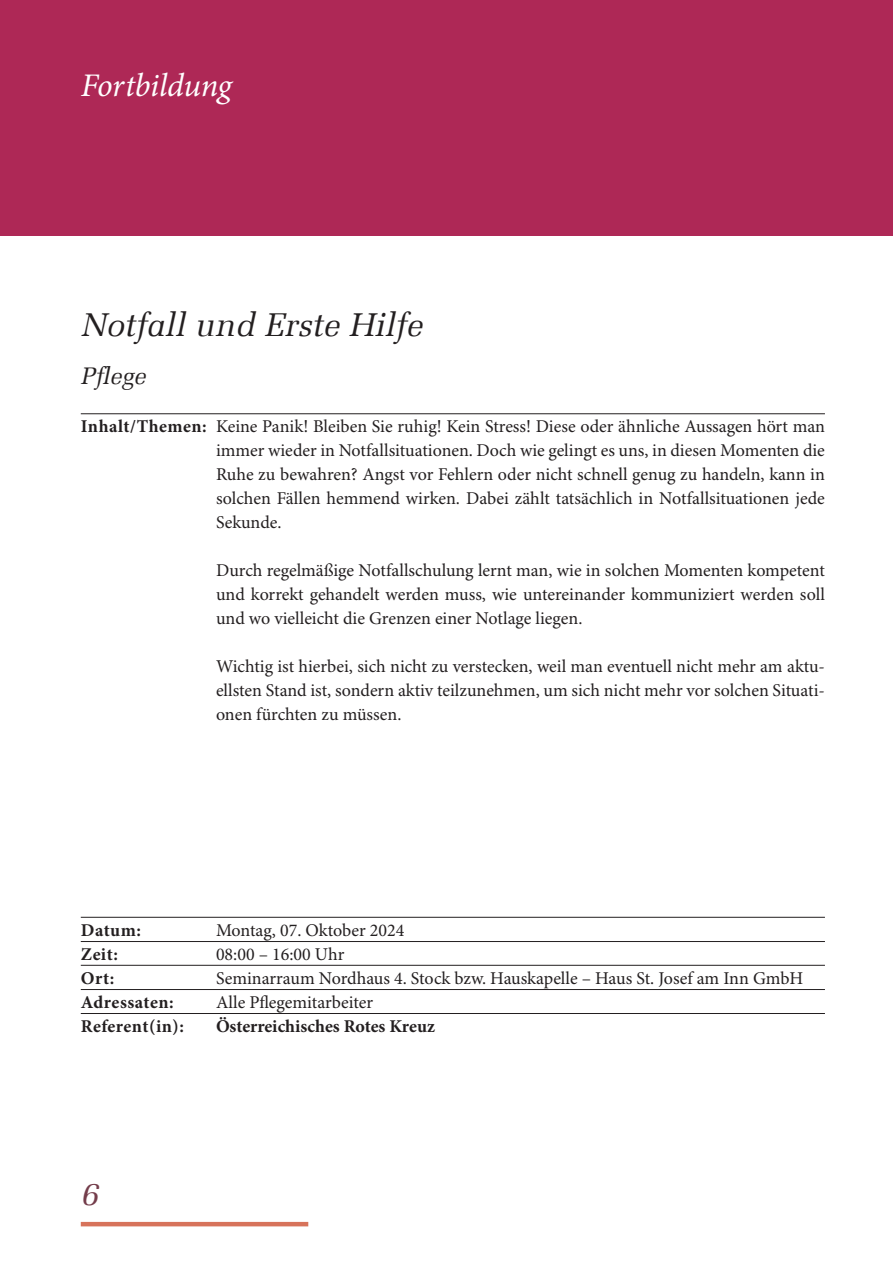
<style>
.page{position:relative;width:893px;height:1263px;background:#fff}
.page>*{position:absolute;margin:0;border:0;box-sizing:border-box;transform-origin:0 0}
.t1{font:italic 33px "Melior LT";color:#231f20}
.t2{font:italic 33px "Minion Pro";letter-spacing:-.01em;color:#fff}
.t3{font:italic 33px "Melior LT";color:#743d4b}
.t4{font:italic 24px "Melior LT";color:#231f20}
.t5{font:18px/24px "Minion Pro";color:#231f20;text-align:justify}
.t6{font:700 18px/24px "Minion Pro";letter-spacing:.02em;color:#231f20}
.t7{font:700 18px "Minion Pro";color:#231f20}
</style>
<div class="page">
<div style="left:0;top:0;width:893px;height:236px;background:#ae2856"></div>
<hr style="left:81px;top:1222px;width:227px;height:4px;background:#d7735b">
<hr style="left:81px;top:413px;width:744px;height:1px;background:#231f20">
<hr style="left:81px;top:917px;width:744px;height:1px;background:#231f20">
<hr style="left:81px;top:965px;width:744px;height:1px;background:#231f20">
<hr style="left:81px;top:941px;width:744px;height:1px;background:#231f20">
<hr style="left:81px;top:989px;width:744px;height:1px;background:#231f20">
<hr style="left:81px;top:1013px;width:744px;height:1px;background:#231f20">
<h1 class="t2" style="left:81px;top:72px;width:152px">Fortbildung</h1>
<h1 class="t1" style="left:81px;top:311px;width:344px">Notfall und Erste Hilfe</h1>
<h2 class="t4" style="left:81px;top:366px;width:67px">Pflege</h2>
<p class="t6" style="left:81px;top:416px;width:128px">Inhalt/Themen:</p>
<p class="t5" style="left:216px;top:416px;width:610px">Keine Panik! Bleiben Sie ruhig! Kein Stress! Diese oder ähnliche Aussagen hört man immer wieder in Notfallsituationen. Doch wie gelingt es uns, in diesen Momenten die Ruhe zu bewahren? Angst vor Fehlern oder nicht schnell genug zu handeln, kann in solchen Fällen hemmend wirken. Dabei zählt tatsächlich in Notfallsituationen jede Sekunde.</p>
<p class="t5" style="left:216px;top:560px;width:610px">Durch regelmäßige Notfallschulung lernt man, wie in solchen Momenten kompetent und korrekt gehandelt werden muss, wie untereinander kommuniziert werden soll und wo vielleicht die Grenzen einer Notlage liegen.</p>
<p class="t5" style="left:216px;top:656px;width:610px">Wichtig ist hierbei, sich nicht zu verstecken, weil man eventuell nicht mehr am aktu&shy;ellsten Stand ist, sondern aktiv teilzunehmen, um sich nicht mehr vor solchen Situati&shy;onen fürchten zu müssen.</p>
<p class="t6" style="left:81px;top:920px;width:62px">Datum:</p>
<p class="t6" style="left:81px;top:968px;width:35px">Ort:</p>
<p class="t6" style="left:81px;top:944px;width:39px">Zeit:</p>
<p class="t6" style="left:81px;top:992px;width:105px">Adressaten:<br>Referent(in):</p>
<p class="t5" style="left:216px;top:920px;width:589px;text-align:left">Montag, 07. Oktober 2024<br>08:00 – 16:00 Uhr<br>Seminarraum Nordhaus 4. Stock bzw. Hauskapelle – Haus St. Josef am Inn GmbH Alle Pflegemitarbeiter</p>
<p class="t7" style="left:216px;top:1019px;width:220px">Österreichisches Rotes Kreuz</p>
<h1 class="t3" style="left:81px;top:1180px;width:20px">6</h1>
</div>
